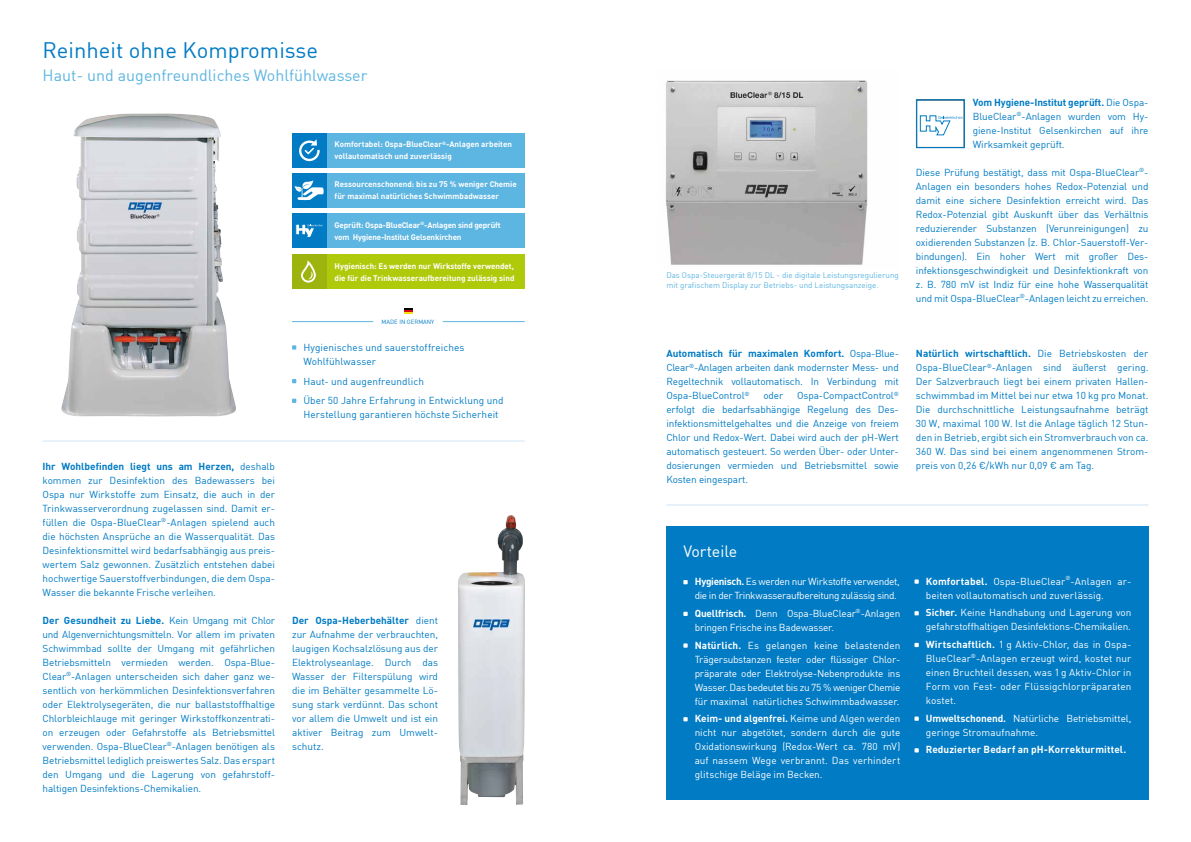
<style>
.page{position:relative;width:1191px;height:842px;background:#fff}
.page>*{position:absolute;margin:0;border:0;box-sizing:border-box;transform-origin:0 0}
.t1{font:22px "DIN";color:#007bc4}
.t2{font:16px "DIN";color:#5db5e1}
.t3{font:16px "DIN";color:#fff}
.t4{font:10px/14px "DIN";letter-spacing:-.01em;color:#007bc4;text-align:justify}
.t5{font:10px/14px "DIN";letter-spacing:-.005em;color:#fff}
.t6{font:10px/14px "DIN";letter-spacing:-.035em;color:#fff}
.t7{font:700 10px "DIN";letter-spacing:.005em;color:#fff}
.t8{font:700 8px/12px "DIN";color:#fff}
.t9{font:8px/10px "DIN";color:#5db5e1}
.t10{font:700 8px/12px "DIN";letter-spacing:-.02em;color:#fff}
.t11{font:6px "DIN";color:#007bc4}
.s1{font-weight:700}
</style>
<div class="page">
<img style="left:665px;top:80px;width:203px;height:185px">
<img style="left:61px;top:113px;width:175px;height:304px">
<svg style="left:292px;top:345px;width:4px;height:5px"></svg>
<svg style="left:292px;top:379px;width:4px;height:4px"></svg>
<svg style="left:292px;top:399px;width:4px;height:4px"></svg>
<hr style="left:43px;top:441px;width:481px;height:1px;background:#cfe5f6">
<div style="left:326px;top:173px;width:198px;height:34px;background:#5db5e1"></div>
<div style="left:326px;top:133px;width:198px;height:34px;background:#5db5e1"></div>
<img style="left:458px;top:515px;width:67px;height:290px">
<hr style="left:666px;top:505px;width:482px;height:1px;background:#cfe5f6">
<div style="left:666px;top:526px;width:482px;height:273px;background:#007bc4"></div>
<svg style="left:683px;top:580px;width:4px;height:4px"></svg>
<svg style="left:683px;top:612px;width:4px;height:4px"></svg>
<svg style="left:683px;top:643px;width:4px;height:5px"></svg>
<svg style="left:683px;top:717px;width:4px;height:4px"></svg>
<svg style="left:914px;top:579px;width:4px;height:5px"></svg>
<svg style="left:914px;top:611px;width:4px;height:4px"></svg>
<svg style="left:914px;top:643px;width:4px;height:4px"></svg>
<svg style="left:914px;top:716px;width:4px;height:5px"></svg>
<svg style="left:914px;top:748px;width:4px;height:4px"></svg>
<div style="left:326px;top:254px;width:198px;height:34px;background:#afca0b"></div>
<div style="left:292px;top:254px;width:34px;height:34px;background:#9cb40d"></div>
<svg style="left:301px;top:260px;width:15px;height:23px"></svg>
<div style="left:326px;top:214px;width:198px;height:34px;background:#5db5e1"></div>
<div style="left:292px;top:214px;width:34px;height:34px;background:#007bc4"></div>
<svg style="left:295px;top:224px;width:28px;height:13px"></svg>
<svg style="left:404px;top:308px;width:8px;height:6px"></svg>
<hr style="left:292px;top:321px;width:81px;height:1px;background:#5db5e1">
<hr style="left:443px;top:321px;width:81px;height:1px;background:#5db5e1">
<div style="left:292px;top:133px;width:34px;height:34px;background:#007bc4"></div>
<svg style="left:299px;top:139px;width:21px;height:22px"></svg>
<div style="left:292px;top:173px;width:34px;height:34px;background:#007bc4"></div>
<svg style="left:294px;top:180px;width:30px;height:20px"></svg>
<div style="left:916px;top:99px;width:49px;height:49px;border:1px solid #007bc4"></div>
<svg style="left:919px;top:115px;width:43px;height:21px"></svg>
<h1 class="t1" style="left:43px;top:36px;width:277px">Reinheit ohne Kompromisse</h1>
<h2 class="t2" style="left:43px;top:65px;width:326px">Haut- und augenfreundliches Wohlfühlwasser</h2>
<p class="t8" style="left:334px;top:138px;width:179px">Komfortabel: Ospa-BlueClear<sup>®</sup>-Anlagen arbeiten vollautomatisch und zuverlässig</p>
<p class="t8" style="left:334px;top:178px;width:184px">Ressourcenschonend: bis zu 75 % weniger Chemie für maximal natürliches Schwimmbadwasser</p>
<p class="t10" style="left:334px;top:219px;width:167px">Geprüft: Ospa-BlueClear<sup>®</sup>-Anlagen sind geprüft vom Hygiene-Institut Gelsenkirchen</p>
<p class="t8" style="left:334px;top:259px;width:181px">Hygienisch: Es werden nur Wirkstoffe verwendet, die für die Trinkwasseraufbereitung zulässig sind</p>
<p class="t11" style="left:381px;top:318px;width:54px">MADE IN GERMANY</p>
<p class="t4" style="left:303px;top:341px;width:163px">Hygienisches und sauerstoffreiches<br>Wohlfühlwasser</p>
<p class="t4" style="left:303px;top:371px;width:202px;line-height:19.7px">Haut- und augenfreundlich<br>Über 50 Jahre Erfahrung in Entwicklung und</p>
<p class="t4" style="left:303px;top:408px;width:197px">Herstellung garantieren höchste Sicherheit</p>
<p class="t4" style="left:43px;top:460px;width:234px"><span class="s1">Ihr Wohlbefinden liegt uns am Herzen,</span> deshalb kommen zur Desinfektion des Badewassers bei Ospa nur Wirkstoffe zum Einsatz, die auch in der Trinkwasserverordnung zugelassen sind. Damit er&shy;füllen die Ospa-BlueClear<sup>®</sup>-Anlagen spielend auch die höchsten Ansprüche an die Wasserqualität. Das Desinfektionsmittel wird bedarfsabhängig aus preis&shy;wertem Salz gewonnen. Zusätzlich entstehen dabei hochwertige Sauerstoffverbindungen, die dem Ospa-Wasser die bekannte Frische verleihen.</p>
<p class="t4" style="left:43px;top:614px;width:234px"><span class="s1">Der Gesundheit zu Liebe.</span> Kein Umgang mit Chlor und Algenvernichtungsmitteln. Vor allem im privaten Schwimmbad sollte der Umgang mit gefährlichen Betriebsmitteln vermieden werden. Ospa-Blue-Clear<sup>®</sup>-Anlagen unterscheiden sich daher ganz we&shy;sentlich von herkömmlichen Desinfektionsverfahren oder Elektrolysegeräten, die nur ballaststoffhaltige Chlorbleichlauge mit geringer Wirkstoffkonzentrati&shy;on erzeugen oder Gefahrstoffe als Betriebsmittel verwenden. Ospa-BlueClear<sup>®</sup>-Anlagen benötigen als Betriebsmittel lediglich preiswertes Salz. Das erspart den Umgang und die Lagerung von gefahrstoff&shy;haltigen Desinfektions-Chemikalien.</p>
<p class="t4" style="left:292px;top:614px;width:147px"><span class="s1">Der Ospa-Heberbehälter</span> dient zur Aufnahme der verbrauchten, laugigen Kochsalzlösung aus der Elektrolyseanlage. Durch das Wasser der Filterspülung wird die im Behälter gesammelte Lö&shy;sung stark verdünnt. Das schont vor allem die Umwelt und ist ein aktiver Beitrag zum Umwelt&shy;schutz.</p>
<p class="t9" style="left:666px;top:270px;width:234px">Das Ospa-Steuergerät 8/15 DL - die digitale Leistungsregulierung mit grafischem Display zur Betriebs- und Leistungsanzeige.</p>
<p class="t4" style="left:973px;top:96px;width:177px"><span class="s1">Vom Hygiene-Institut geprüft.</span> Die Ospa-BlueClear<sup>®</sup>-Anlagen wurden vom Hy&shy;giene-Institut Gelsenkirchen auf ihre Wirksamkeit geprüft.</p>
<p class="t4" style="left:916px;top:166px;width:234px">Diese Prüfung bestätigt, dass mit Ospa-BlueClear<sup>®</sup>- Anlagen ein besonders hohes Redox-Potenzial und damit eine sichere Desinfektion erreicht wird. Das Redox-Potenzial gibt Auskunft über das Verhältnis reduzierender Substanzen (Verunreinigungen) zu oxidierenden Substanzen (z. B. Chlor-Sauerstoff-Ver&shy;bindungen). Ein hoher Wert mit großer Des&shy;infektionsgeschwindigkeit und Desinfektionkraft von z. B. 780 mV ist Indiz für eine hohe Wasserqualität und mit Ospa-BlueClear<sup>®</sup>-Anlagen leicht zu erreichen.</p>
<p class="t4" style="left:666px;top:347px;width:234px"><span class="s1">Automatisch für maximalen Komfort.</span> Ospa-Blue-Clear<sup>®</sup>-Anlagen arbeiten dank modernster Mess- und Regeltechnik vollautomatisch. In Verbindung mit Ospa-BlueControl<sup>®</sup></p>
<p class="t4" style="left:666px;top:389px;width:234px;text-align:left;text-indent:131px">Ospa-CompactControl<sup>® </sup>erfolgt die bedarfsabhängige Regelung des Des&shy;infektionsmittelgehaltes und die Anzeige von freiem Chlor und Redox-Wert. Dabei wird auch der pH-Wert automatisch gesteuert. So werden Über- oder Unter&shy;dosierungen vermieden und Betriebsmittel sowie Kosten eingespart.</p>
<p class="t4" style="left:763px;top:389px;width:21px">oder</p>
<p class="t4" style="left:916px;top:347px;width:234px"><span class="s1">Natürlich wirtschaftlich.</span> Die Betriebskosten der Ospa-BlueClear<sup>®</sup>-Anlagen sind äußerst gering.<br>Der Salzverbrauch liegt bei einem privaten Hallen&shy;schwimmbad im Mittel bei nur etwa 10 kg pro Monat.<br>Die durchschnittliche Leistungsaufnahme beträgt 30 W, maximal 100 W. Ist die Anlage täglich 12 Stun&shy;den in Betrieb, ergibt sich ein Stromverbrauch von ca.<br>360 W. Das sind bei einem angenommenen Strom&shy;preis von 0,26 €/kWh nur 0,09 € am Tag.</p>
<h2 class="t3" style="left:683px;top:541px;width:55px">Vorteile</h2>
<p class="t6" style="left:694px;top:575px;width:207px"><span class="s1">Hygienisch.</span> Es werden nur Wirkstoffe verwendet, die in der Trinkwasseraufbereitung zulässig sind.</p>
<p class="t5" style="left:694px;top:606px;width:207px"><span class="s1">Quellfrisch.</span> Denn Ospa-BlueClear<sup>®</sup>-Anlagen bringen Frische ins Badewasser.</p>
<p class="t5" style="left:694px;top:638px;width:207px;text-align:justify"><span class="s1">Natürlich.</span> Es gelangen keine belastenden Trägersubstanzen fester oder flüssiger Chlor&shy;präparate oder Elektrolyse-Nebenprodukte ins Wasser. Das bedeutet bis zu 75 % weniger Chemie für maximal natürliches Schwimmbadwasser.</p>
<p class="t5" style="left:694px;top:712px;width:207px;text-align:justify"><span class="s1">Keim- und algenfrei.</span> Keime und Algen werden nicht nur abgetötet, sondern durch die gute Oxidationswirkung (Redox-Wert ca. 780 mV) auf nassem Wege verbrannt. Das verhindert glitschige Beläge im Becken.</p>
<p class="t5" style="left:926px;top:574px;width:207px"><span class="s1">Komfortabel.</span> Ospa-BlueClear<sup>®</sup>-Anlagen ar&shy;beiten vollautomatisch und zuverlässig.</p>
<p class="t5" style="left:926px;top:606px;width:207px"><span class="s1">Sicher.</span> Keine Handhabung und Lagerung von gefahrstoffhaltigen Desinfektions-Chemikalien.</p>
<p class="t5" style="left:926px;top:638px;width:207px;text-align:justify"><span class="s1">Wirtschaftlich.</span> 1 g Aktiv-Chlor, das in Ospa-BlueClear<sup>®</sup>-Anlagen erzeugt wird, kostet nur einen Bruchteil dessen, was 1 g Aktiv-Chlor in Form von Fest- oder Flüssigchlorpräparaten kostet.</p>
<p class="t5" style="left:926px;top:711px;width:207px"><span class="s1">Umweltschonend.</span> Natürliche Betriebsmittel, geringe Stromaufnahme.</p>
<p class="t7" style="left:926px;top:743px;width:202px">Reduzierter Bedarf an pH-Korrekturmittel.</p>
</div>
